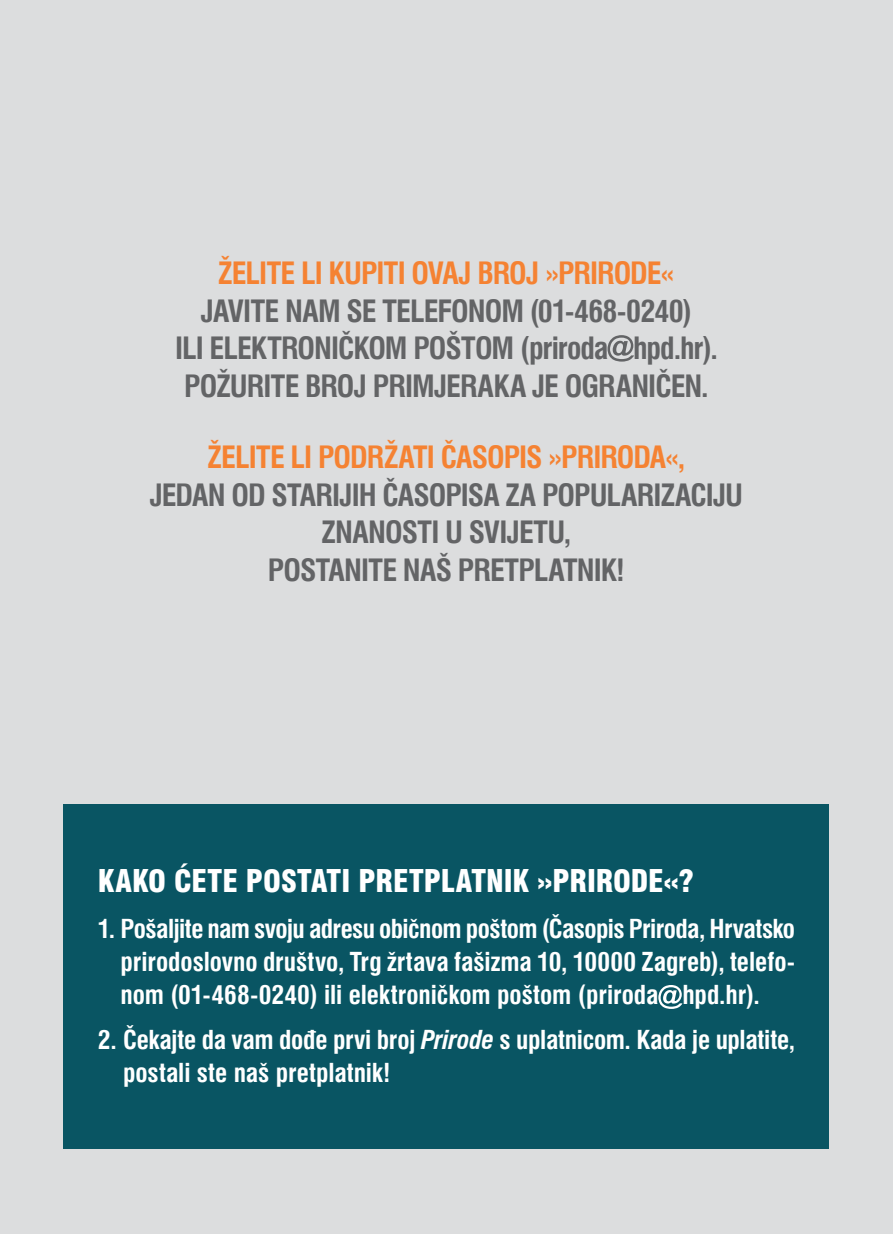
<style>
.page{position:relative;width:893px;height:1234px;background:#fff}
.page>*{position:absolute;margin:0;border:0;box-sizing:border-box;transform-origin:0 0}
.t1{font:700 condensed 30px/37.5px "Swiss 721 BT";letter-spacing:-.03em;color:#636466;text-align:center}
.t2{font:700 condensed 30px "Swiss 721 BT";letter-spacing:-.03em;color:#f58232}
.t3{font:900 condensed 30px "Swiss 721 BT";color:#fff}
.t4{font:700 condensed 25.5px/33px "Swiss 721 BT";letter-spacing:-.005em;color:#fff;text-align:justify}
.s1{font-style:italic}
</style>
<div class="page">
<div style="left:0;top:0;width:893px;height:1233px;background:#dcddde"></div>
<div style="left:64px;top:804px;width:765px;height:344px;background:#095563"></div>
<svg style="left:658px;top:985px;width:24px;height:23px"></svg>
<svg style="left:607px;top:335px;width:27px;height:26px"></svg>
<p class="t2" style="left:218px;top:255px;width:458px">ŽELITE LI KUPITI OVAJ BROJ »PRIRODE«</p>
<p class="t1" style="left:175px;top:292px;width:544px">JAVITE NAM SE TELEFONOM (01-468-0240)<br>ILI ELEKTRONIČKOM POŠTOM (priroda hpd.hr).<br>POŽURITE BROJ PRIMJERAKA JE OGRANIČEN.</p>
<p class="t2" style="left:208px;top:439px;width:479px">ŽELITE LI PODRŽATI ČASOPIS »PRIRODA«,</p>
<p class="t1" style="left:150px;top:476px;width:595px">JEDAN OD STARIJIH ČASOPISA ZA POPULARIZACIJU<br>ZNANOSTI U SVIJETU,<br>POSTANITE NAŠ PRETPLATNIK!</p>
<p class="t3" style="left:98px;top:862px;width:597px">KAKO ]ETE POSTATI PRETPLATNIK »PRIRODE«?</p>
<p class="t4" style="left:120px;top:911px;width:676px;text-indent:-23px">1. Po{aljite nam svoju adresu obi~nom po{tom (^asopis Priroda, Hrvatsko prirodoslovno dru{tvo, Trg žrtava fašizma 10, 10000 Zagreb), telefo&shy;nom (01-468-0240) ili elektroničkom po{tom (priroda hpd.hr).</p>
<p class="t4" style="left:123px;top:1023px;width:673px;text-indent:-25px">2. ^ekajte da vam do|e prvi broj <span class="s1">Prirode</span> s uplatnicom. Kada je uplatite, postali ste na{ pretplatnik!</p>
</div>
